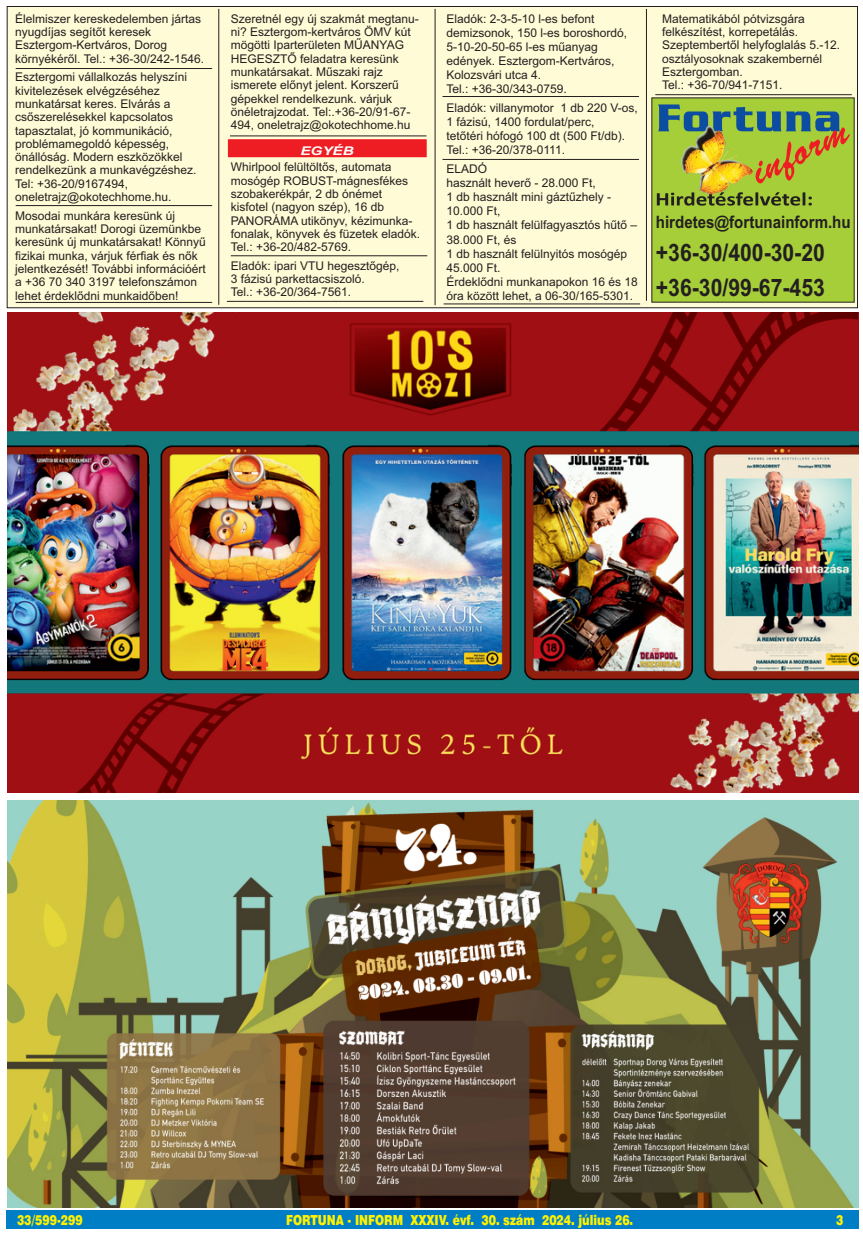
<style>
.page{position:relative;width:863px;height:1234px;background:#fff}
.page>*{position:absolute;margin:0;border:0;box-sizing:border-box;transform-origin:0 0}
.t1{font:700 24px/35px "Arial";color:#231f20;scale:.88 1}
.t2{font:700 17.1px "Arial";color:#231f20;scale:.88 1}
.t3{font:900 13.8px "Swiss 721 BT";color:#fff101;scale:.8 1}
.t4{font:12px/13.2px "Arial";color:#231f20}
.t5{font:italic 700 12px "Arial";color:#fff;scale:1.27 1}
</style>
<div class="page">
<div style="left:6px;top:1209px;width:852px;height:19px;background:#007ec5"></div>
<div style="left:7px;top:6px;width:851px;height:302px;background:#fffbd6;border:1px solid #231f20"></div>
<hr style="left:218px;top:9px;width:1px;height:296px;background:#231f20">
<hr style="left:227px;top:301px;width:196px;height:1px;background:#231f20">
<hr style="left:435px;top:9px;width:1px;height:296px;background:#231f20">
<hr style="left:16px;top:205px;width:196px;height:1px;background:#231f20">
<hr style="left:16px;top:68px;width:196px;height:1px;background:#231f20">
<hr style="left:646px;top:9px;width:1px;height:292px;background:#231f20">
<hr style="left:442px;top:96px;width:197px;height:1px;background:#231f20">
<hr style="left:655px;top:94px;width:197px;height:1px;background:#231f20">
<hr style="left:444px;top:303px;width:196px;height:1px;background:#231f20">
<hr style="left:230px;top:135px;width:196px;height:1px;background:#231f20">
<div style="left:228px;top:139px;width:199px;height:18px;background:#ee1d23"></div>
<hr style="left:231px;top:255px;width:196px;height:1px;background:#231f20">
<hr style="left:16px;top:302px;width:196px;height:1px;background:#231f20">
<hr style="left:442px;top:159px;width:197px;height:1px;background:#231f20">
<div style="left:651px;top:97px;width:203px;height:205px;background:#a6ce39"></div>
<img style="left:698px;top:183px;width:37px;height:9px">
<svg style="left:658px;top:104px;width:192px;height:79px"></svg>
<svg style="left:657px;top:192px;width:155px;height:13px"></svg>
<img style="left:7px;top:800px;width:852px;height:407px">
<img style="left:8px;top:312px;width:850px;height:479px">
<p class="t4" style="left:15px;top:13px;width:190px">Élelmiszer kereskedelemben jártas nyugdíjas segítőt keresek Esztergom-Kertváros, Dorog környékéről. Tel.: +36-30/242-1546.</p>
<p class="t4" style="left:15px;top:72px;width:183px">Esztergomi vállalkozás helyszíni kivitelezések elvégzéséhez munkatársat keres. Elvárás a csőszerelésekkel kapcsolatos tapasztalat, jó kommunikáció, problémamegoldó képesség, önállóság. Modern eszközökkel rendelkezünk a munkavégzéshez.<br>Tel: +36-20/9167494, oneletrajz@okotechhome.hu.</p>
<p class="t4" style="left:15px;top:210px;width:192px">Mosodai munkára keresünk új munkatársakat! Dorogi üzemünkbe keresünk új munkatársakat! Könnyű fizikai munka, várjuk férfiak és nők jelentkezését! További információért a +36 70 340 3197 telefonszámon lehet érdeklődni munkaidőben!</p>
<p class="t4" style="left:231px;top:13px;width:190px">Szeretnél egy új szakmát megtanu&shy;ni? Esztergom-kertváros ÖMV kút mögötti Iparterületen MŰANYAG HEGESZTŐ feladatra keresünk munkatársakat. Műszaki rajz ismerete előnyt jelent. Korszerű gépekkel rendelkezunk. várjuk önéletrajzodat. Tel:.+36-20/91-67- 494, oneletrajz@okotechhome.hu</p>
<p class="t4" style="left:231px;top:162px;width:191px">Whirlpool felültöltős, automata mosógép ROBUST-mágnesfékes szobakerékpár, 2 db ónémet kisfotel (nagyon szép), 16 db<br>PANORÁMA utikönyv, kézimunka&shy;fonalak, könyvek és füzetek eladók.<br>Tel.: +36-20/482-5769.</p>
<p class="t4" style="left:231px;top:260px;width:170px">Eladók: ipari VTU hegesztőgép,<br>3 fázisú parkettacsiszoló.<br>Tel.: +36-20/364-7561.</p>
<p class="t5" style="left:300px;top:146px;width:43px">EGYÉB</p>
<p class="t4" style="left:446px;top:13px;width:182px;line-height:14.1px">Eladók: 2-3-5-10 l-es befont demizsonok, 150 l-es boroshordó,<br>5-10-20-50-65 l-es műanyag edények. Esztergom-Kertváros,<br>Kolozsvári utca 4.<br>Tel.: +36-30/343-0759.</p>
<p class="t4" style="left:446px;top:102px;width:193px;line-height:14.1px">Eladók: villanymotor 1 db 220 V-os,<br>1 fázisú, 1400 fordulat/perc,<br>tetőtéri hófogó 100 dt (500 Ft/db).<br>Tel.: +36-20/378-0111.</p>
<p class="t4" style="left:446px;top:163px;width:193px;line-height:14.1px">ELADÓ<br>használt heverő - 28.000 Ft,<br>1 db használt mini gáztűzhely -<br>10.000 Ft,<br>1 db használt felülfagyasztós hűtő –<br>38.000 Ft, és<br>1 db használt felülnyitós mosógép<br>45.000 Ft.<br>Érdeklődni munkanapokon 16 és 18 óra között lehet, a 06-30/165-5301.</p>
<p class="t4" style="left:662px;top:13px;width:180px">Matematikából pótvizsgára felkészítést, korrepetálás.<br>Szeptembertől helyfoglalás 5.-12. osztályosoknak szakembernél<br>Esztergomban.<br>Tel.: +36-70/941-7151.</p>
<h2 class="t2" style="left:656px;top:216px;width:223px">hirdetes@fortunainform.hu</h2>
<h1 class="t1" style="left:656px;top:237px;width:194px">+36-30/400-30-20 +36-30/99-67-453</h1>
<p class="t3" style="left:17px;top:1213px;width:83px">33/599-299</p>
<p class="t3" style="left:286px;top:1213px;width:435px">FORTUNA - INFORM XXXIV. évf. 30. szám 2024. július 26.</p>
<p class="t3" style="left:836px;top:1213px;width:11px">3</p>
</div>
